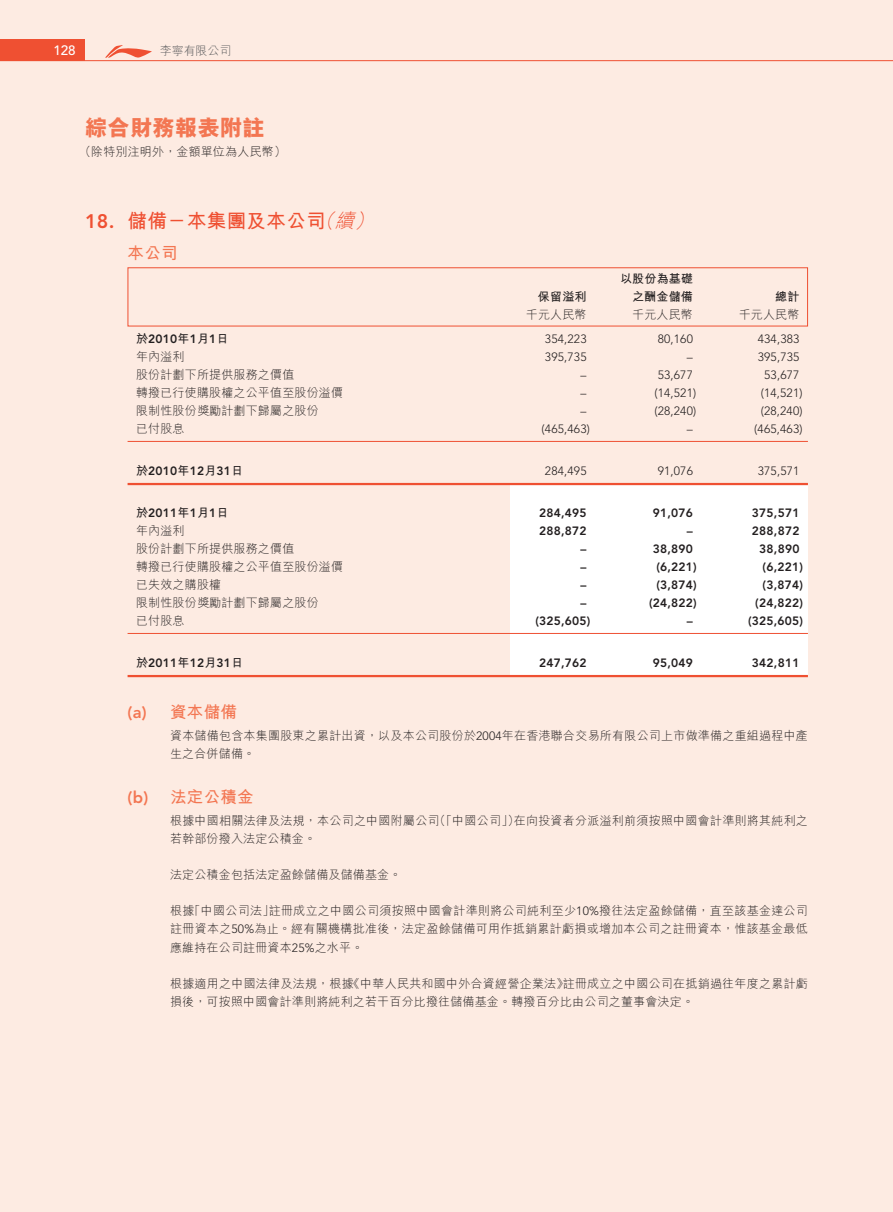
<style>
.page{position:relative;width:893px;height:1212px;background:#fdebe2}
.page>*{position:absolute;margin:0;border:0;box-sizing:border-box;transform-origin:0 0}
.t1{font:800 22.5px "M Hei HK";color:#f37652}
.t2{font:700 19.5px "M Hei HK";letter-spacing:.02em;color:#ef5032}
.t3{font:700 16.5px "M Hei HK";letter-spacing:.02em;color:#f37652}
.t4{font:500 13.5px "Avenir LT Std";color:#fff}
.t5{font:300 12px/18px "M Hei HK";letter-spacing:.015em;color:#231f20}
.t6{font:800 12px "Avenir LT Std";letter-spacing:.02em;color:#231f20}
.t7{font:300 12px "Avenir LT Std";letter-spacing:.015em;color:#231f20}
.t8{font:700 12px "M Hei HK";letter-spacing:.02em;color:#231f20}
.t9{font:300 12px "M Hei HK";letter-spacing:-.01em;color:#57585a}
.s1{font-family:"Avenir LT Std";font-weight:800}
.s2{font-weight:300;font-style:italic}
.s3{font-family:"M Hei HK";font-weight:700}
.s4{font-family:"Avenir LT Std"}
</style>
<div class="page">
<div style="left:0;top:39px;width:85px;height:22px;background:#ef5032"></div>
<svg style="left:105px;top:45px;width:47px;height:13px"></svg>
<hr style="left:0;top:60px;width:893px;height:1px;background:#ef5032">
<div style="left:128px;top:267px;width:680px;height:59px;border:1px solid #ef5032"></div>
<hr style="left:128px;top:441px;width:680px;height:1px;background:#ef5032">
<div style="left:510px;top:483px;width:298px;height:194px;background:#fff"></div>
<hr style="left:128px;top:483px;width:680px;height:2px;background:#ef5032">
<hr style="left:128px;top:633px;width:680px;height:1px;background:#ef5032">
<hr style="left:128px;top:675px;width:680px;height:2px;background:#ef5032">
<p class="t4" style="left:53px;top:42px;width:24px">128</p>
<p class="t9" style="left:160px;top:42px;width:73px">李寧有限公司</p>
<p class="t1" style="left:85px;top:113px;width:181px">綜合財務報表附註</p>
<p class="t5" style="left:79px;top:142px;width:208px">（除特別注明外，金額單位為人民幣）</p>
<p class="t2" style="left:85px;top:207px;width:296px"><span class="s1">18.</span> 儲備－本集團及本公司<span class="s2">（續）</span></p>
<p class="t3" style="left:128px;top:241px;width:52px">本公司</p>
<p class="t8" style="left:620px;top:270px;width:75px">以股份為基礎</p>
<p class="t8" style="left:538px;top:288px;width:50px">保留溢利</p>
<p class="t8" style="left:632px;top:288px;width:62px">之酬金儲備</p>
<p class="t8" style="left:775px;top:288px;width:26px">總計</p>
<p class="t5" style="left:526px;top:305px;width:62px">千元人民幣</p>
<p class="t5" style="left:632px;top:305px;width:62px">千元人民幣</p>
<p class="t5" style="left:739px;top:305px;width:62px">千元人民幣</p>
<p class="t6" style="left:136px;top:332px;width:94px"><span class="s3">於</span>2010<span class="s3">年</span>1<span class="s3">月</span>1<span class="s3">日</span></p>
<p class="t7" style="left:545px;top:332px;width:43px">354,223</p>
<p class="t7" style="left:658px;top:332px;width:37px">80,160</p>
<p class="t7" style="left:758px;top:332px;width:43px">434,383</p>
<p class="t5" style="left:136px;top:347px;width:50px">年內溢利</p>
<p class="t7" style="left:545px;top:350px;width:43px">395,735</p>
<p class="t7" style="left:687px;top:350px;width:7px">–</p>
<p class="t7" style="left:758px;top:350px;width:43px">395,735</p>
<p class="t5" style="left:136px;top:365px;width:160px">股份計劃下所提供服務之價值</p>
<p class="t7" style="left:581px;top:368px;width:7px">–</p>
<p class="t7" style="left:658px;top:368px;width:37px">53,677</p>
<p class="t7" style="left:764px;top:368px;width:37px">53,677</p>
<p class="t5" style="left:136px;top:383px;width:208px">轉撥已行使購股權之公平值至股份溢價</p>
<p class="t7" style="left:581px;top:386px;width:7px">–</p>
<p class="t7" style="left:654px;top:386px;width:43px">(14,521)</p>
<p class="t7" style="left:761px;top:386px;width:43px">(14,521)</p>
<p class="t5" style="left:136px;top:401px;width:184px">限制性股份獎勵計劃下歸屬之股份</p>
<p class="t7" style="left:581px;top:404px;width:7px">–</p>
<p class="t7" style="left:654px;top:404px;width:43px">(28,240)</p>
<p class="t7" style="left:761px;top:404px;width:43px">(28,240)</p>
<p class="t5" style="left:136px;top:419px;width:50px">已付股息</p>
<p class="t7" style="left:542px;top:422px;width:50px">(465,463)</p>
<p class="t7" style="left:687px;top:422px;width:7px">–</p>
<p class="t7" style="left:754px;top:422px;width:50px">(465,463)</p>
<p class="t6" style="left:136px;top:464px;width:109px"><span class="s3">於</span>2010<span class="s3">年</span>12<span class="s3">月</span>31<span class="s3">日</span></p>
<p class="t7" style="left:545px;top:464px;width:43px">284,495</p>
<p class="t7" style="left:658px;top:464px;width:37px">91,076</p>
<p class="t7" style="left:758px;top:464px;width:43px">375,571</p>
<p class="t6" style="left:136px;top:506px;width:94px"><span class="s3">於</span>2011<span class="s3">年</span>1<span class="s3">月</span>1<span class="s3">日</span></p>
<p class="t6" style="left:539px;top:506px;width:49px">284,495</p>
<p class="t6" style="left:653px;top:506px;width:42px">91,076</p>
<p class="t6" style="left:752px;top:506px;width:49px">375,571</p>
<p class="t5" style="left:136px;top:521px;width:50px">年內溢利</p>
<p class="t6" style="left:539px;top:524px;width:49px">288,872</p>
<p class="t6" style="left:687px;top:524px;width:7px">–</p>
<p class="t6" style="left:752px;top:524px;width:49px">288,872</p>
<p class="t5" style="left:136px;top:539px;width:160px">股份計劃下所提供服務之價值</p>
<p class="t6" style="left:581px;top:542px;width:7px">–</p>
<p class="t6" style="left:653px;top:542px;width:42px">38,890</p>
<p class="t6" style="left:759px;top:542px;width:42px">38,890</p>
<p class="t5" style="left:136px;top:557px;width:208px">轉撥已行使購股權之公平值至股份溢價</p>
<p class="t6" style="left:581px;top:560px;width:7px">–</p>
<p class="t6" style="left:656px;top:560px;width:42px">(6,221)</p>
<p class="t6" style="left:763px;top:560px;width:42px">(6,221)</p>
<p class="t5" style="left:136px;top:575px;width:87px">已失效之購股權</p>
<p class="t6" style="left:581px;top:578px;width:7px">–</p>
<p class="t6" style="left:656px;top:578px;width:42px">(3,874)</p>
<p class="t6" style="left:763px;top:578px;width:42px">(3,874)</p>
<p class="t5" style="left:136px;top:593px;width:184px">限制性股份獎勵計劃下歸屬之股份</p>
<p class="t6" style="left:581px;top:596px;width:7px">–</p>
<p class="t6" style="left:649px;top:596px;width:49px">(24,822)</p>
<p class="t6" style="left:755px;top:596px;width:49px">(24,822)</p>
<p class="t5" style="left:136px;top:611px;width:50px">已付股息</p>
<p class="t6" style="left:535px;top:614px;width:56px">(325,605)</p>
<p class="t6" style="left:687px;top:614px;width:7px">–</p>
<p class="t6" style="left:748px;top:614px;width:56px">(325,605)</p>
<p class="t6" style="left:136px;top:656px;width:109px"><span class="s3">於</span>2011<span class="s3">年</span>12<span class="s3">月</span>31<span class="s3">日</span></p>
<p class="t6" style="left:539px;top:656px;width:49px">247,762</p>
<p class="t6" style="left:653px;top:656px;width:42px">95,049</p>
<p class="t6" style="left:752px;top:656px;width:49px">342,811</p>
<p class="t3" style="left:128px;top:700px;width:111px"><span class="s1">(a)</span> 資本儲備</p>
<p class="t5" style="left:170px;top:726px;width:639px">資本儲備包含本集團股東之累計出資，以及本公司股份於<span class="s4">2004</span>年在香港聯合交易所有限公司上市做準備之重組過程中產生之合併儲備。</p>
<p class="t3" style="left:128px;top:785px;width:128px"><span class="s1">(b)</span> 法定公積金</p>
<p class="t5" style="left:170px;top:811px;width:639px">根據中國相關法律及法規，本公司之中國附屬公司（「中國公司」）在向投資者分派溢利前須按照中國會計準則將其純利之若幹部份撥入法定公積金。</p>
<p class="t5" style="left:170px;top:865px;width:233px">法定公積金包括法定盈餘儲備及儲備基金。</p>
<p class="t5" style="left:170px;top:901px;width:639px;text-align:justify">根據「中國公司法」註冊成立之中國公司須按照中國會計準則將公司純利至少<span class="s4">10%</span>撥往法定盈餘儲備，直至該基金達公司註冊資本之<span class="s4">50%</span>為止。經有關機構批准後，法定盈餘儲備可用作抵銷累計虧損或增加本公司之註冊資本，惟該基金最低應維持在公司註冊資本<span class="s4">25%</span>之水平。</p>
<p class="t5" style="left:170px;top:973px;width:639px">根據適用之中國法律及法規，根據《中華人民共和國中外合資經營企業法》註冊成立之中國公司在抵銷過往年度之累計虧損後，可按照中國會計準則將純利之若干百分比撥往儲備基金。轉撥百分比由公司之董事會決定。</p>
</div>
